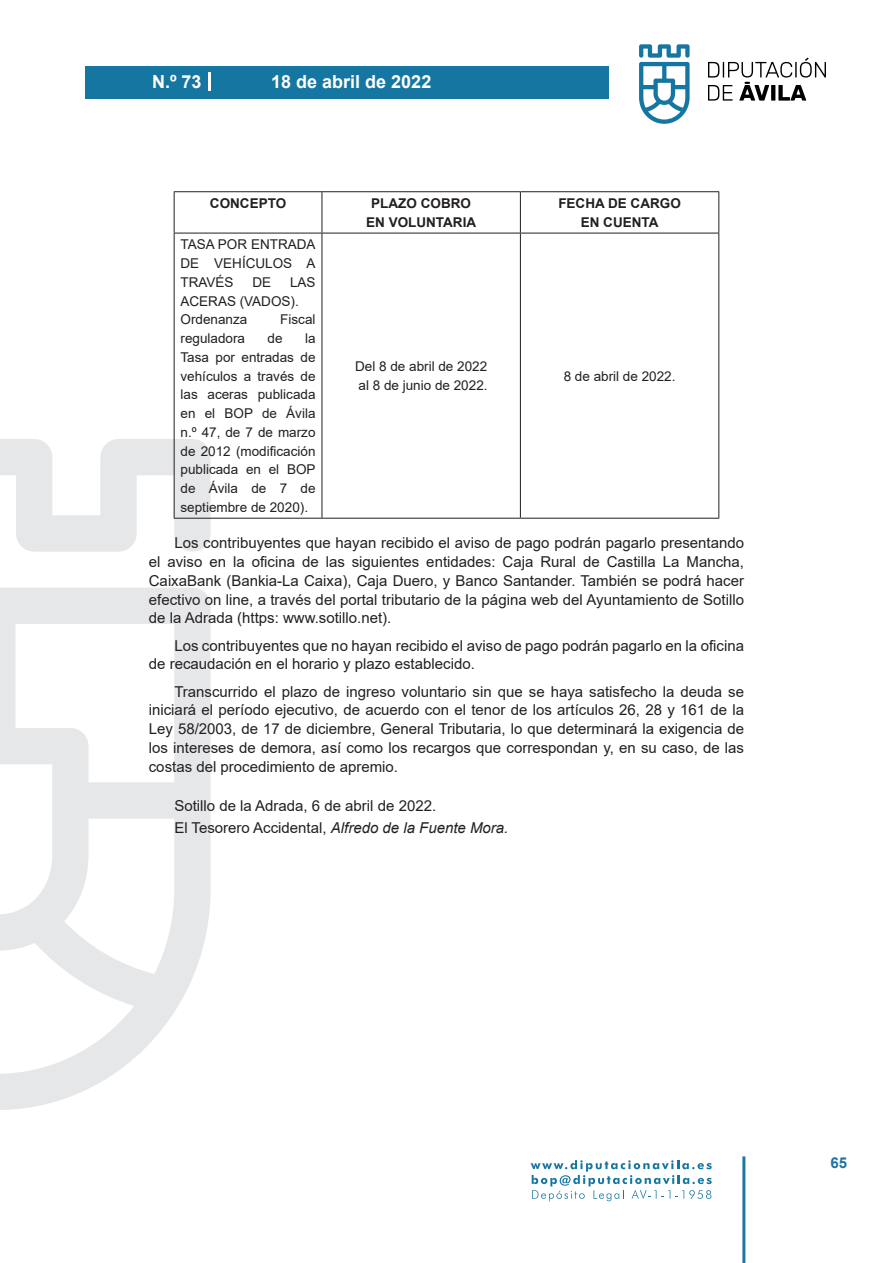
<style>
.page{position:relative;width:893px;height:1263px;background:#fff}
.page>*{position:absolute;margin:0;border:0;box-sizing:border-box;transform-origin:0 0}
.t1{font:700 18px "Arial";color:#fff}
.t2{font:15px/18.8px "Arial";color:#231f20;text-align:justify}
.t3{font:700 15px "Arial";color:#1d76a4}
.t4{font:13.5px/18.8px "Arial";color:#231f20;text-align:justify}
.t5{font:700 13.5px/18.8px "Arial";color:#231f20;text-align:center}
.s1{font-style:italic}
</style>
<div class="page">
<svg style="left:531px;top:1160px;width:181px;height:41px"></svg>
<div style="left:85px;top:66px;width:523px;height:33px;background:#1676a2"></div>
<svg style="left:639px;top:44px;width:51px;height:80px"></svg>
<svg style="left:708px;top:58px;width:118px;height:43px"></svg>
<hr style="left:742px;top:1156px;width:3px;height:107px;background:#1d76a4">
<svg style="left:208px;top:72px;width:2px;height:18px"></svg>
<svg style="left:0;top:439px;width:211px;height:671px"></svg>
<hr style="left:174px;top:191px;width:148px;height:1px;background:#231f20">
<hr style="left:174px;top:192px;width:1px;height:41px;background:#231f20">
<hr style="left:322px;top:191px;width:198px;height:1px;background:#231f20">
<hr style="left:322px;top:192px;width:1px;height:41px;background:#231f20">
<hr style="left:520px;top:191px;width:199px;height:1px;background:#231f20">
<hr style="left:520px;top:192px;width:1px;height:41px;background:#231f20">
<hr style="left:718px;top:192px;width:1px;height:41px;background:#231f20">
<hr style="left:174px;top:233px;width:148px;height:1px;background:#231f20">
<hr style="left:174px;top:233px;width:1px;height:285px;background:#231f20">
<hr style="left:322px;top:233px;width:198px;height:1px;background:#231f20">
<hr style="left:322px;top:233px;width:1px;height:285px;background:#231f20">
<hr style="left:520px;top:233px;width:199px;height:1px;background:#231f20">
<hr style="left:520px;top:233px;width:1px;height:285px;background:#231f20">
<hr style="left:718px;top:233px;width:1px;height:285px;background:#231f20">
<hr style="left:174px;top:518px;width:148px;height:1px;background:#231f20">
<hr style="left:322px;top:518px;width:198px;height:1px;background:#231f20">
<hr style="left:520px;top:518px;width:199px;height:1px;background:#231f20">
<p class="t1" style="left:152px;top:69px;width:51px">N.º 73</p>
<p class="t1" style="left:271px;top:69px;width:162px">18 de abril de 2022</p>
<p class="t5" style="left:210px;top:194px;width:78px">CONCEPTO</p>
<p class="t5" style="left:366px;top:194px;width:111px">PLAZO COBRO<br>EN VOLUNTARIA</p>
<p class="t5" style="left:558px;top:194px;width:124px">FECHA DE CARGO<br>EN CUENTA</p>
<p class="t4" style="left:180px;top:235px;width:137px">TASA POR ENTRADA DE VEHÍCULOS A TRAVÉS</p>
<p class="t4" style="left:180px;top:273px;width:137px;text-align:left;text-indent:110px">LAS<br>ACERAS (VADOS).<br>Ordenanza</p>
<p class="t4" style="left:252px;top:273px;width:20px">DE</p>
<p class="t4" style="left:280px;top:310px;width:37px">Fiscal</p>
<p class="t4" style="left:180px;top:329px;width:137px;text-indent:125px">la Tasa por entradas de vehículos a través de las aceras publicada en el BOP de Ávila n.º 47, de 7 de marzo de 2012 (modificación publicada en el BOP de Ávila de 7 de septiembre de 2020).</p>
<p class="t4" style="left:180px;top:329px;width:66px">reguladora</p>
<p class="t4" style="left:268px;top:329px;width:17px">de</p>
<p class="t4" style="left:355px;top:357px;width:134px">Del 8 de abril de 2022 al 8 de junio de 2022.</p>
<p class="t4" style="left:564px;top:366px;width:113px">8 de abril de 2022.</p>
<p class="t2" style="left:149px;top:534px;width:597px;text-indent:26px">Los contribuyentes que hayan recibido el aviso de pago podrán pagarlo presentando el aviso en la oficina de las siguientes entidades: Caja Rural de Castilla La Mancha, CaixaBank (Bankia-La Caixa), Caja Duero, y Banco Santander. También se podrá hacer efectivo on line, a través del portal tributario de la página web del Ayuntamiento de Sotillo de la Adrada (https: www.sotillo.net).</p>
<p class="t2" style="left:149px;top:636px;width:597px;text-indent:26px">Los contribuyentes que no hayan recibido el aviso de pago podrán pagarlo en la oficina de recaudación en el horario y plazo establecido.</p>
<p class="t2" style="left:149px;top:682px;width:597px;text-indent:26px">Transcurrido el plazo de ingreso voluntario sin que se haya satisfecho la deuda se iniciará el período ejecutivo, de acuerdo con el tenor de los artículos 26, 28 y 161 de la Ley 58/2003, de 17 de diciembre, General Tributaria, lo que determinará la exigencia de los intereses de demora, así como los recargos que correspondan y, en su caso, de las costas del procedimiento de apremio.</p>
<p class="t2" style="left:174px;top:794px;width:336px;line-height:22.2px">Sotillo de la Adrada, 6 de abril de 2022.<br>El Tesorero Accidental, <span class="s1">Alfredo de la Fuente Mora.</span></p>
<p class="t3" style="left:831px;top:1152px;width:18px">65</p>
</div>
